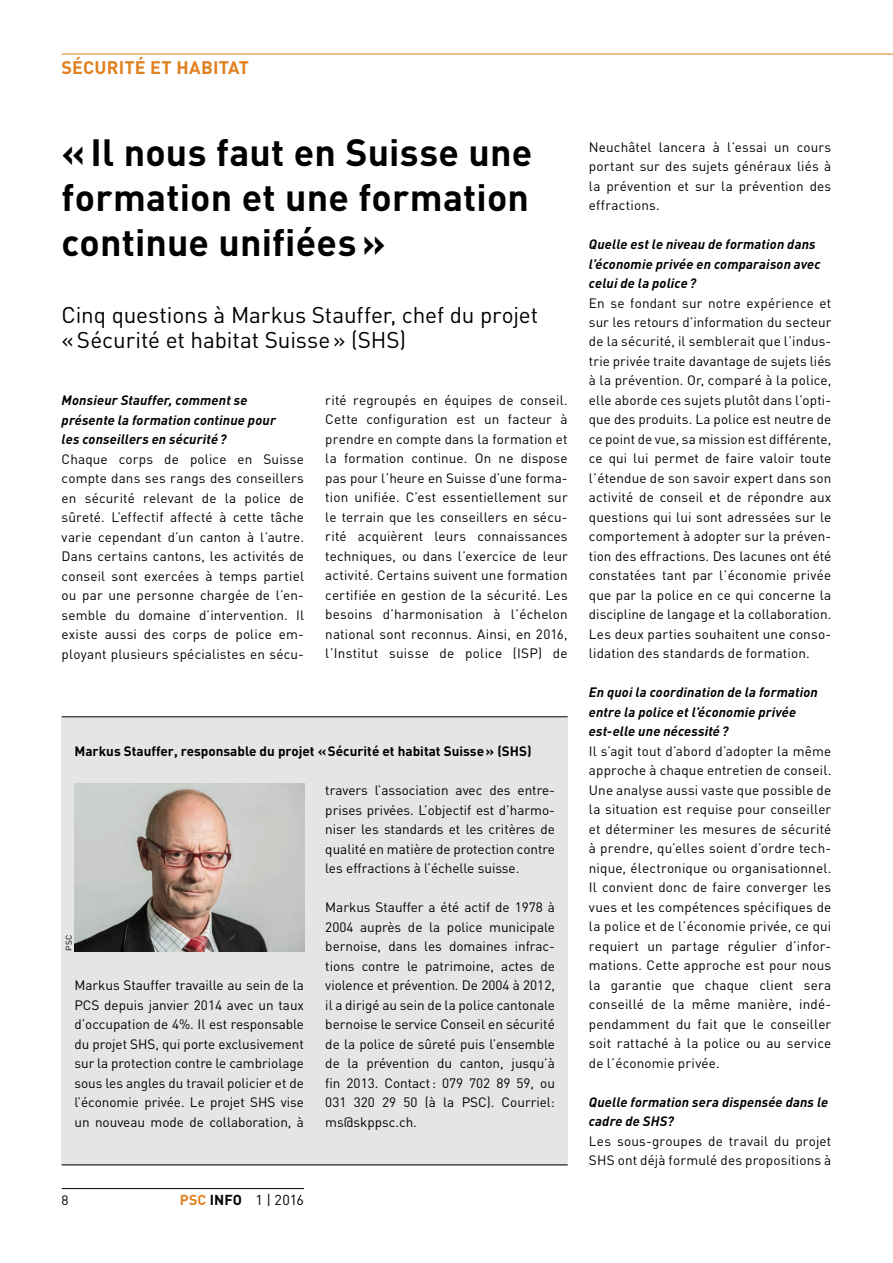
<style>
.page{position:relative;width:893px;height:1263px;background:#fff}
.page>*{position:absolute;margin:0;border:0;box-sizing:border-box;transform-origin:0 0}
.t1{font:700 37.5px/45px "DIN Weber";letter-spacing:.005em;color:#000;text-align:justify}
.t2{font:22.5px/25.5px "DIN Weber";letter-spacing:-.005em;color:#000}
.t3{font:700 18px "DIN Weber";letter-spacing:.01em;color:#e0801f}
.t4{font:14.25px "DIN Weber";color:#000}
.t5{font:13.5px/19.5px "DIN Weber";letter-spacing:.01em;color:#000;text-align:justify}
.t6{font:italic 700 13.5px/19.5px "Din Weber";letter-spacing:.01em;color:#000}
.t7{font:700 13.5px "DIN Weber";color:#000}
.t8{font:8.25px "DIN Weber";color:#000}
.s1{font-weight:700;color:#e0801f}
.s2{font-weight:700}
</style>
<div class="page">
<hr style="left:62px;top:1188px;width:242px;height:1px;background:#000">
<hr style="left:62px;top:54px;width:831px;height:1px;background:#e0801f">
<div style="left:62px;top:717px;width:506px;height:448px;background:#e5e5e5"></div>
<hr style="left:62px;top:716px;width:506px;height:1px;background:#000">
<hr style="left:62px;top:1164px;width:506px;height:1px;background:#000">
<img style="left:74px;top:784px;width:230px;height:167px">
<h3 class="t3" style="left:62px;top:55px;width:189px">Sécurité et habitat</h3>
<h1 class="t1" style="left:62px;top:129px;width:472px">« I l nous faut en Suisse une formation et une formation continue unifiées»</h1>
<h2 class="t2" style="left:62px;top:301px;width:478px">Cinq questions à Markus Stauffer, chef du projet «Sécurité et habitat Suisse» (SHS)</h2>
<p class="t6" style="left:62px;top:390px;width:216px">Monsieur Stauffer, comment se présente la formation continue pour les conseillers en sécurité?</p>
<p class="t5" style="left:62px;top:449px;width:244px">Chaque corps de police en Suisse compte dans ses rangs des conseillers en sécurité relevant de la police de sûreté. L’effectif affecté à cette tâche varie cependant d’un canton à l’autre.<br>Dans certains cantons, les activités de conseil sont exercées à temps partiel ou par une personne chargée de l’en&shy;semble du domaine d’intervention. Il existe aussi des corps de police em&shy;ployant plusieurs spécialistes en sécu-</p>
<p class="t5" style="left:325px;top:390px;width:244px">rité regroupés en équipes de conseil.<br>Cette configuration est un facteur à prendre en compte dans la formation et la formation continue. On ne dispose pas pour l’heure en Suisse d’une forma&shy;tion unifiée. C’est essentiellement sur le terrain que les conseillers en sécu&shy;rité acquièrent leurs connaissances techniques, ou dans l’exercice de leur activité. Certains suivent une formation certifiée en gestion de la sécurité. Les besoins d’harmonisation à l’échelon national sont reconnus. Ainsi, en 2016, l’Institut suisse de police (ISP) de</p>
<p class="t7" style="left:74px;top:742px;width:459px">Markus Stauffer, responsable du projet «Sécurité et habitat Suisse» (SHS)</p>
<p class="t8" style="left:64px;top:951px;width:18px;rotate:-90deg">PSC</p>
<p class="t5" style="left:74px;top:975px;width:231px">Markus Stauffer travaille au sein de la PCS depuis janvier 2014 avec un taux d’occupation de 4%. Il est responsable du projet SHS, qui porte exclusivement sur la protection contre le cambriolage sous les angles du travail policier et de l’économie privée. Le projet SHS vise un nouveau mode de collaboration, à</p>
<p class="t5" style="left:325px;top:780px;width:231px">travers l’association avec des entre&shy;prises privées. L’objectif est d’harmo&shy;niser les standards et les critères de qualité en matière de protection contre les effractions à l’échelle suisse.</p>
<p class="t5" style="left:325px;top:897px;width:231px">Markus Stauffer a été actif de 1978 à 2004 auprès de la police municipale bernoise, dans les domaines infrac&shy;tions contre le patrimoine, actes de violence et prévention. De 2004 à 2012, il a dirigé au sein de la police cantonale bernoise le service Conseil en sécurité de la police de sûreté puis l’ensemble de la prévention du canton, jusqu’à fin 2013. Contact: 079 702 89 59, ou 031 320 29 50 (à la PSC). Courriel: ms@skppsc.ch.</p>
<p class="t5" style="left:62px;top:1190px;width:9px">8</p>
<p class="t4" style="left:180px;top:1190px;width:126px"><span class="s1">PSC</span> <span class="s2">info</span> 1 | 2016</p>
<p class="t5" style="left:589px;top:137px;width:244px">Neuchâtel lancera à l’essai un cours portant sur des sujets généraux liés à la prévention et sur la prévention des effractions.</p>
<p class="t6" style="left:589px;top:234px;width:233px">Quelle est le niveau de formation dans l’économie privée en comparaison avec celui de la police?</p>
<p class="t5" style="left:589px;top:293px;width:244px">En se fondant sur notre expérience et sur les retours d’information du secteur de la sécurité, il semblerait que l’indus&shy;trie privée traite davantage de sujets liés à la prévention. Or, comparé à la police, elle aborde ces sujets plutôt dans l’opti&shy;que des produits. La police est neutre de ce point de vue, sa mission est différente, ce qui lui permet de faire valoir toute l’étendue de son savoir expert dans son activité de conseil et de répondre aux questions qui lui sont adressées sur le comportement à adopter sur la préven&shy;tion des effractions. Des lacunes ont été constatées tant par l’économie privée que par la police en ce qui concerne la discipline de langage et la collaboration.<br>Les deux parties souhaitent une conso&shy;lidation des standards de formation.</p>
<p class="t6" style="left:589px;top:682px;width:230px">En quoi la coordination de la formation entre la police et l’économie privée est-elle une nécessité?</p>
<p class="t5" style="left:589px;top:741px;width:244px">Il s’agit tout d’abord d’adopter la même approche à chaque entretien de conseil.<br>Une analyse aussi vaste que possible de la situation est requise pour conseiller et déterminer les mesures de sécurité à prendre, qu’elles soient d’ordre tech&shy;nique, électronique ou organisationnel.<br>Il convient donc de faire converger les vues et les compétences spécifiques de la police et de l’économie privée, ce qui requiert un partage régulier d’infor&shy;mations. Cette approche est pour nous la garantie que chaque client sera conseillé de la même manière, indé&shy;pendamment du fait que le conseiller soit rattaché à la police ou au service de l’économie privée.</p>
<p class="t6" style="left:589px;top:1092px;width:241px">Quelle formation sera dispensée dans le cadre de SHS?</p>
<p class="t5" style="left:589px;top:1131px;width:244px">Les sous-groupes de travail du projet<br>SHS ont déjà formulé des propositions à</p>
</div>
